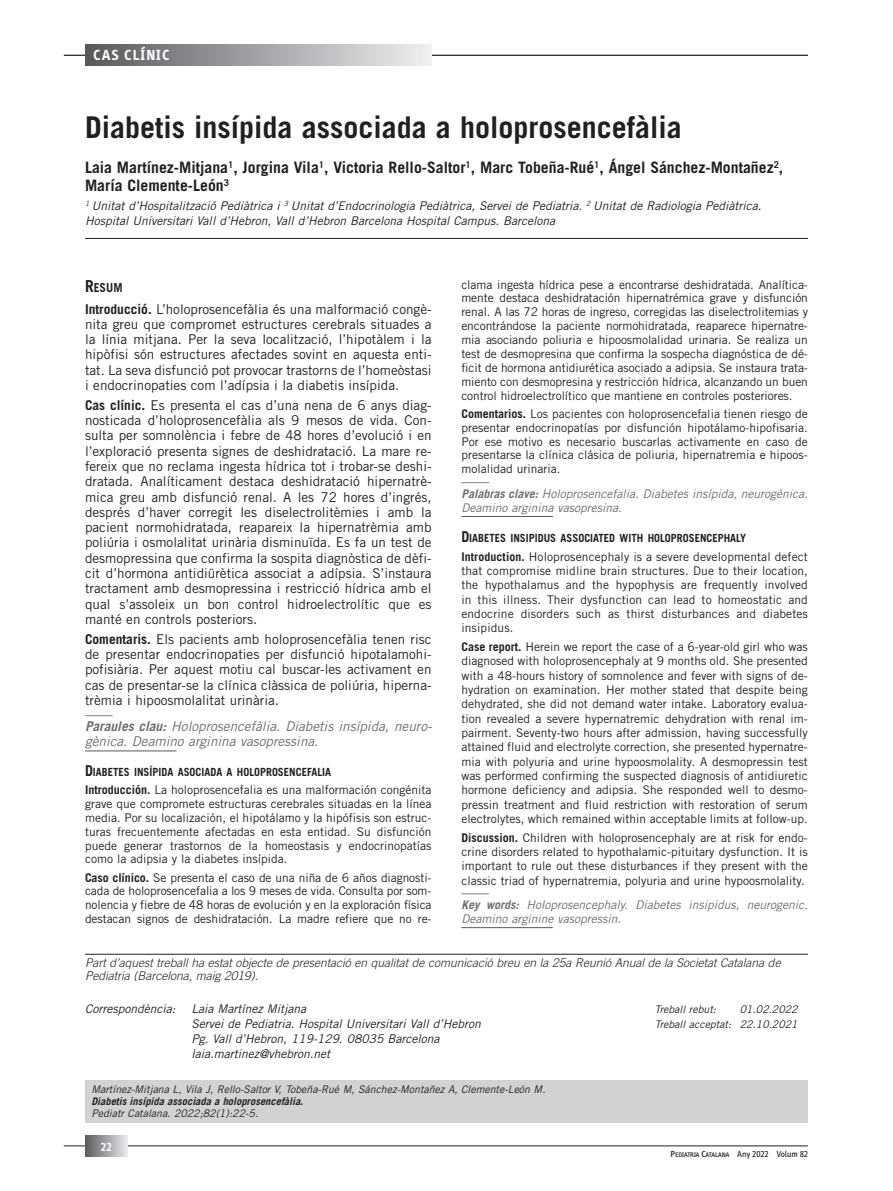
<style>
.page{position:relative;width:893px;height:1191px;background:#fff}
.page>*{position:absolute;margin:0;border:0;box-sizing:border-box;transform-origin:0 0}
.t1{font:700 30px "Trade Gothic";color:#231f20}
.t2{font:700 15.75px/18px "Trade Gothic";color:#231f20}
.t3{font:700 15px "Info";letter-spacing:.1em;color:#fff}
.t4{font:13.5px/15.3px "Trade Gothic";color:#231f20;text-align:justify}
.t5{font:italic 13.5px/15.3px "Trade Gothic";color:#6c6d70}
.t6{font:700 12.3px "Trade Gothic";color:#231f20;scale:.95 1}
.t7{font:12px/14.4px "Trade Gothic";color:#231f20;text-align:justify}
.t8{font:italic 12px/15px "Trade Gothic";color:#231f20}
.t9{font:italic 12px/14px "Trade Gothic";color:#6c6d70}
.t10{font:italic 300 12px/12.8px "Trade Gothic";color:#231f20}
.t11{font:700 12px "Info";color:#fff}
.t12{font:700 11.25px "Trade Gothic";color:#231f20;scale:.95 1}
.t13{font:italic 10.5px/15px "Trade Gothic";color:#231f20;text-align:right}
.t14{font:italic 700 10.5px "Trade Gothic";color:#231f20}
.t15{font:500 6.75px "Info";color:#231f20}
.s1{font-size:16.5px}
.s2{font-weight:700}
.s3{font-size:15px}
.s4{font-size:9px}
.s5{font-weight:400;font-size:9px}
</style>
<div class="page">
<hr style="left:64px;top:55px;width:744px;height:1px;background:#231f20">
<hr style="left:64px;top:1145px;width:744px;height:1px;background:#231f20">
<svg style="left:85px;top:1135px;width:43px;height:22px"></svg>
<hr style="left:85px;top:238px;width:723px;height:1px;background:#231f20">
<svg style="left:461px;top:482px;width:28px;height:1px"></svg>
<hr style="left:461px;top:516px;width:92px;height:1px;background:#57585a">
<svg style="left:461px;top:893px;width:28px;height:1px"></svg>
<hr style="left:461px;top:927px;width:92px;height:1px;background:#57585a">
<svg style="left:85px;top:715px;width:28px;height:1px"></svg>
<hr style="left:85px;top:750px;width:91px;height:1px;background:#57585a">
<svg style="left:85px;top:45px;width:347px;height:21px;background:#a2a3a6"></svg>
<div style="left:85px;top:1080px;width:723px;height:43px;background:#d1d2d4"></div>
<hr style="left:85px;top:953px;width:723px;height:1px;background:#231f20">
<p class="t3" style="left:94px;top:47px;width:77px">CAS CLÍNIC</p>
<h1 class="t1" style="left:85px;top:109px;width:598px">Diabetis insípida associada a holoprosencefàlia</h1>
<h2 class="t2" style="left:85px;top:158px;width:700px">Laia Martínez-Mitjana<sup>1</sup>, Jorgina Vila<sup>1</sup>, Victoria Rello-Saltor<sup>1</sup>, Marc Tobeña-Rué<sup>1</sup>, Ángel Sánchez-Montañez<sup>2</sup>,<br>María Clemente-León<sup>3</sup></h2>
<p class="t8" style="left:85px;top:198px;width:678px"><sup>1</sup> Unitat d’Hospitalització Pediàtrica i <sup>3</sup> Unitat d’Endocrinologia Pediàtrica, Servei de Pediatria. <sup>2</sup> Unitat de Radiologia Pediàtrica.<br>Hospital Universitari Vall d’Hebron, Vall d’Hebron Barcelona Hospital Campus. Barcelona</p>
<p class="t6" style="left:85px;top:280px;width:41px"><span class="s1">R</span>ESUM</p>
<p class="t4" style="left:85px;top:301px;width:348px"><span class="s2">Introducció.</span> L’holoprosencefàlia és una malformació congè&shy;nita greu que compromet estructures cerebrals situades a la línia mitjana. Per la seva localització, l’hipotàlem i la hipòfisi són estructures afectades sovint en aquesta enti&shy;tat. La seva disfunció pot provocar trastorns de l’homeòstasi i endocrinopaties com l’adípsia i la diabetis insípida.</p>
<p class="t4" style="left:85px;top:397px;width:348px"><span class="s2">Cas clínic.</span> Es presenta el cas d’una nena de 6 anys diag&shy;nosticada d’holoprosencefàlia als 9 mesos de vida. Con&shy;sulta per somnolència i febre de 48 hores d’evolució i en l’exploració presenta signes de deshidratació. La mare re&shy;fereix que no reclama ingesta hídrica tot i trobar-se deshi&shy;dratada. Analíticament destaca deshidratació hipernatrè&shy;mica greu amb disfunció renal. A les 72 hores d’ingrés, després d’haver corregit les diselectrolitèmies i amb la pacient normohidratada, reapareix la hipernatrèmia amb poliúria i osmolalitat urinària disminuïda. Es fa un test de desmopressina que confirma la sospita diagnòstica de dèfi&shy;cit d’hormona antidiürètica associat a adípsia. S’instaura tractament amb desmopressina i restricció hídrica amb el qual s’assoleix un bon control hidroelectrolític que es manté en controls posteriors.</p>
<p class="t4" style="left:85px;top:631px;width:348px"><span class="s2">Comentaris.</span> Els pacients amb holoprosencefàlia tenen risc de presentar endocrinopaties per disfunció hipotalamohi&shy;pofisiària. Per aquest motiu cal buscar-les activament en cas de presentar-se la clínica clàssica de poliúria, hiperna&shy;trèmia i hipoosmolalitat urinària.</p>
<p class="t5" style="left:85px;top:718px;width:348px"><span class="s2">Paraules clau:</span> Holoprosencefàlia. Diabetis insípida, neuro&shy;gènica. Deamino arginina vasopressina.</p>
<p class="t12" style="left:85px;top:765px;width:260px"><span class="s3">D</span>IABETES INSÍPIDA ASOCIADA A HOLOPROSENCEFALIA</p>
<p class="t7" style="left:85px;top:783px;width:348px;line-height:13.8px"><span class="s2">Introducción.</span> La holoprosencefalia es una malformación congénita grave que compromete estructuras cerebrales situadas en la línea media. Por su localización, el hipotálamo y la hipófisis son estruc&shy;turas frecuentemente afectadas en esta entidad. Su disfunción puede generar trastornos de la homeostasis y endocrinopatías como la adipsia y la diabetes insípida.</p>
<p class="t7" style="left:85px;top:870px;width:348px;line-height:13.8px"><span class="s2">Caso clínico.</span> Se presenta el caso de una niña de 6 años diagnosti&shy;cada de holoprosencefalia a los 9 meses de vida. Consulta por som&shy;nolencia y fiebre de 48 horas de evolución y en la exploración física destacan signos de deshidratación. La madre refiere que no re-</p>
<p class="t7" style="left:461px;top:277px;width:348px;line-height:14px">clama ingesta hídrica pese a encontrarse deshidratada. Analítica&shy;mente destaca deshidratación hipernatrémica grave y disfunción renal. A las 72 horas de ingreso, corregidas las diselectrolitemias y encontrándose la paciente normohidratada, reaparece hipernatre&shy;mia asociando poliuria e hipoosmolalidad urinaria. Se realiza un test de desmopresina que confirma la sospecha diagnóstica de dé&shy;ficit de hormona antidiurética asociado a adipsia. Se instaura trata&shy;miento con desmopresina y restricción hídrica, alcanzando un buen control hidroelectrolítico que mantiene en controles posteriores.</p>
<p class="t7" style="left:461px;top:406px;width:348px;line-height:14px"><span class="s2">Comentarios.</span> Los pacientes con holoprosencefalia tienen riesgo de presentar endocrinopatías por disfunción hipotálamo-hipofisaria.<br>Por ese motivo es necesario buscarlas activamente en caso de presentarse la clínica clásica de poliuria, hipernatremia e hipoos&shy;molalidad urinaria.</p>
<p class="t9" style="left:461px;top:486px;width:348px"><span class="s2">Palabras clave:</span> Holoprosencefalia. Diabetes insípida, neurogénica.<br>Deamino arginina vasopresina.</p>
<p class="t12" style="left:461px;top:531px;width:301px"><span class="s3">D</span>IABETES INSIPIDUS ASSOCIATED WITH HOLOPROSENCEPHALY</p>
<p class="t7" style="left:461px;top:549px;width:348px"><span class="s2">Introduction.</span> Holoprosencephaly is a severe developmental defect that compromise midline brain structures. Due to their location, the hypothalamus and the hypophysis are frequently involved in this illness. Their dysfunction can lead to homeostatic and endocrine disorders such as thirst disturbances and diabetes insipidus.</p>
<p class="t7" style="left:461px;top:639px;width:348px"><span class="s2">Case report.</span> Herein we report the case of a 6-year-old girl who was diagnosed with holoprosencephaly at 9 months old. She presented with a 48-hours history of somnolence and fever with signs of de&shy;hydration on examination. Her mother stated that despite being dehydrated, she did not demand water intake. Laboratory evalua&shy;tion revealed a severe hypernatremic dehydration with renal im&shy;pairment. Seventy-two hours after admission, having successfully attained fluid and electrolyte correction, she presented hypernatre&shy;mia with polyuria and urine hypoosmolality. A desmopressin test was performed confirming the suspected diagnosis of antidiuretic hormone deficiency and adipsia. She responded well to desmo&shy;pressin treatment and fluid restriction with restoration of serum electrolytes, which remained within acceptable limits at follow-up.</p>
<p class="t7" style="left:461px;top:830px;width:348px"><span class="s2">Discussion.</span> Children with holoprosencephaly are at risk for endo&shy;crine disorders related to hypothalamic-pituitary dysfunction. It is important to rule out these disturbances if they present with the classic triad of hypernatremia, polyuria and urine hypoosmolality.</p>
<p class="t9" style="left:461px;top:897px;width:348px"><span class="s2">Key words:</span> Holoprosencephaly. Diabetes insipidus, neurogenic.<br>Deamino arginine vasopressin.</p>
<p class="t10" style="left:85px;top:956px;width:697px">Part d’aquest treball ha estat objecte de presentació en qualitat de comunicació breu en la 25a Reunió Anual de la Societat Catalana de<br>Pediatria (Barcelona, maig 2019).</p>
<p class="t8" style="left:85px;top:1001px;width:92px">Correspondència:</p>
<p class="t8" style="left:191px;top:1001px;width:291px">Laia Martínez Mitjana<br>Servei de Pediatria. Hospital Universitari Vall d’Hebron Pg. Vall d’Hebron, 119-129. 08035 Barcelona laia.martinez@vhebron.net</p>
<p class="t13" style="left:655px;top:1001px;width:63px">Treball rebut:</p>
<p class="t13" style="left:655px;top:1001px;width:144px">01.02.2022<br>Treball acceptat: 22.10.2021</p>
<p class="t13" style="left:91px;top:1082px;width:456px">Martínez-Mitjana L, Vila J, Rello-Saltor V, Tobeña-Rué M, Sánchez-Montañez A, Clemente-León M.</p>
<p class="t14" style="left:91px;top:1095px;width:213px">Diabetis insípida associada a holoprosencefàlia.</p>
<p class="t13" style="left:91px;top:1106px;width:168px">Pediatr Catalana. 2022;82(1):22-5.</p>
<p class="t11" style="left:100px;top:1140px;width:13px">22</p>
<p class="t15" style="left:671px;top:1151px;width:139px"><span class="s4">P</span>EDIATRIA <span class="s4">C</span>ATALANA <span class="s5">Any 2022 Volum 82</span></p>
</div>
